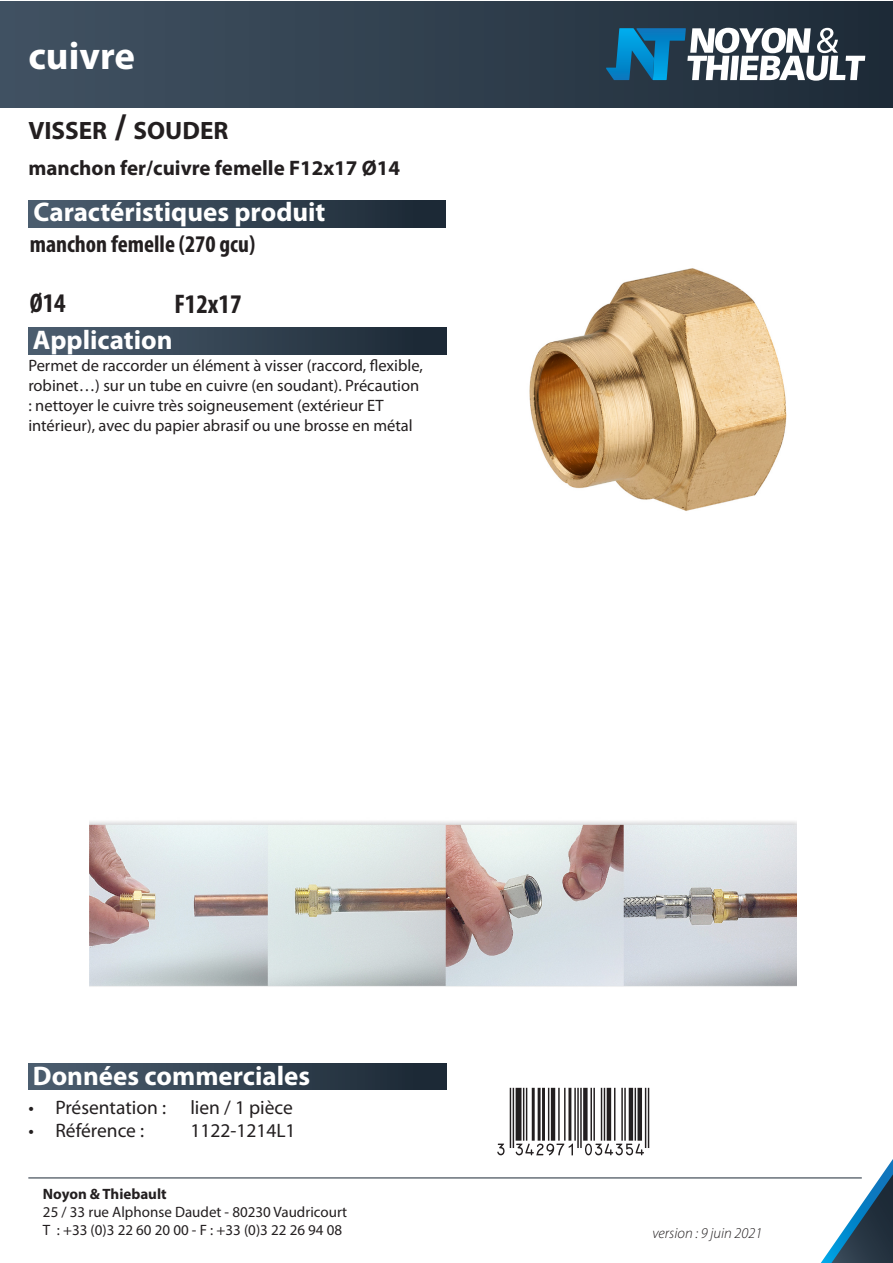
<style>
.page{position:relative;width:893px;height:1263px;background:#fff}
.page>*{position:absolute;margin:0;border:0;box-sizing:border-box;transform-origin:0 0}
.t1{font:700 39px "Myriad Pro";color:#fff}
.t2{font:700 27px "Myriad Pro";color:#fff}
.t3{font:700 condensed 27px "Myriad Pro";color:#231f20}
.t4{font:700 25.2px "Myriad Pro";color:#231f20}
.t5{font:700 condensed 24px "Myriad Pro";color:#231f20}
.t6{font:700 21px "Myriad Pro";color:#231f20}
.t7{font:19.5px "Myriad Pro";color:#231f20}
.t8{font:16.5px/19.8px "Myriad Pro";color:#231f20}
.t9{font:15px/18px "Myriad Pro";color:#231f20}
.t10{font:italic 300 15px "Myriad Pro";color:#231f20}
.s1{font-size:36px}
.s2{font-weight:700}
</style>
<div class="page">
<hr style="left:28px;top:1177px;width:834px;height:1px;background:#1c2936">
<div style="left:28px;top:201px;width:417px;height:26px;background:linear-gradient(to right,#4c5e70,#1a2834)"></div>
<div style="left:0;top:1px;width:893px;height:106px;background:linear-gradient(to right,#415262,#1e2b38)"></div>
<svg style="left:606px;top:28px;width:259px;height:53px"></svg>
<svg style="left:821px;top:1159px;width:72px;height:104px"></svg>
<img style="left:529px;top:268px;width:258px;height:243px">
<img style="left:89px;top:821px;width:707px;height:166px">
<div style="left:28px;top:327px;width:418px;height:27px;background:linear-gradient(to right,#4c5e70,#1b2834)"></div>
<div style="left:28px;top:1063px;width:418px;height:27px;background:linear-gradient(to right,#4c5e70,#1b2834)"></div>
<p class="t1" style="left:28px;top:31px;width:108px">cuivre</p>
<p class="t4" style="left:28px;top:114px;width:202px">VISSER <span class="s1">/</span> SOUDER</p>
<p class="t6" style="left:28px;top:154px;width:373px">manchon fer/cuivre femelle F12x17 Ø14</p>
<p class="t2" style="left:34px;top:195px;width:293px">Caractéristiques produit</p>
<p class="t5" style="left:30px;top:229px;width:227px">manchon femelle (270 gcu)</p>
<p class="t3" style="left:30px;top:286px;width:37px">Ø14</p>
<p class="t3" style="left:174px;top:287px;width:69px">F12x17</p>
<p class="t2" style="left:33px;top:322px;width:141px">Application</p>
<p class="t8" style="left:28px;top:356px;width:396px">Permet de raccorder un élément à visser (raccord, flexible, robinet…) sur un tube en cuivre (en soudant). Précaution : nettoyer le cuivre très soigneusement (extérieur ET intérieur), avec du papier abrasif ou une brosse en métal</p>
<p class="t2" style="left:33px;top:1058px;width:279px">Données commerciales</p>
<p class="t7" style="left:28px;top:1095px;width:266px">• Présentation : lien / 1 pièce</p>
<p class="t7" style="left:28px;top:1118px;width:117px">• Référence :</p>
<p class="t7" style="left:190px;top:1118px;width:107px">1122-1214L1</p>
<p class="t9" style="left:43px;top:1185px;width:306px"><span class="s2">Noyon &amp; Thiebault<br></span>25 / 33 rue Alphonse Daudet - 80230 Vaudricourt<br>T : +33 (0)3 22 60 20 00 - F : +33 (0)3 22 26 94 08</p>
<p class="t10" style="left:652px;top:1224px;width:111px">version : 9 juin 2021</p>
</div>
